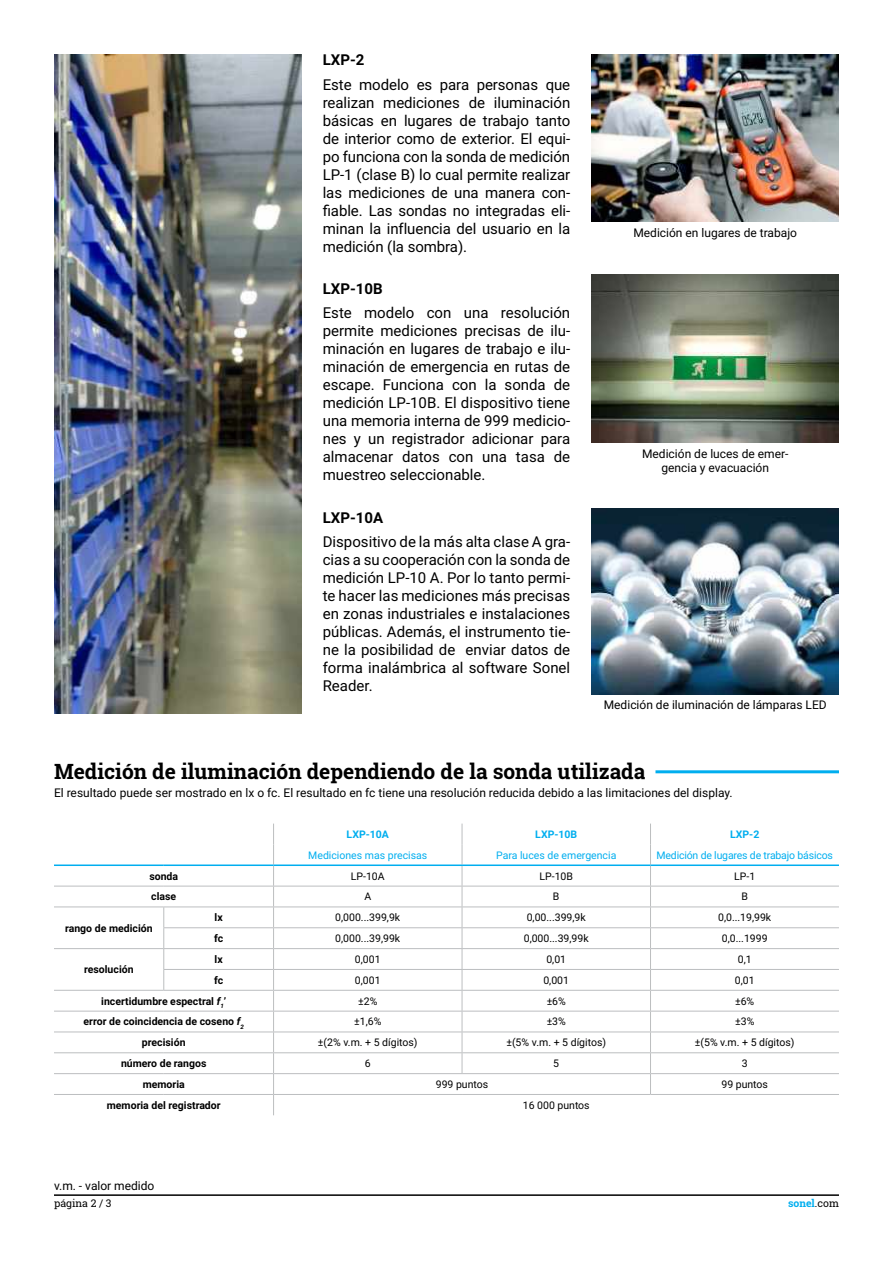
<style>
.page{position:relative;width:893px;height:1263px;background:#fff}
.page>*{position:absolute;margin:0;border:0;box-sizing:border-box;transform-origin:0 0}
.t1{font:700 21px "Roboto Slab";color:#000}
.t2{font:15px/18px "Roboto";color:#000;text-align:justify}
.t3{font:700 15px "Roboto";color:#000}
.t4{font:12px/14.4px "Roboto";color:#000;text-align:center}
.t5{font:10.5px "Roboto";color:#000}
.t6{font:700 10.5px "Roboto";color:#000}
.t7{font:10.5px "Roboto";letter-spacing:-.005em;color:#00aeef}
.t8{font:700 10.5px "Roboto";color:#00aeef}
.t9{font:10.5px "Roboto Slab";color:#000}
.t10{font:700 10.5px "Roboto Slab";color:#00aeef}
.s1{font-style:italic}
.s2{font-weight:400;color:#000}
</style>
<div class="page">
<hr style="left:54px;top:1194px;width:785px;height:2px;background:#000">
<img style="left:591px;top:54px;width:248px;height:168px">
<hr style="left:655px;top:770px;width:184px;height:3px;background:#00aeef">
<hr style="left:54px;top:886px;width:110px;height:1px;background:#bcbec0">
<hr style="left:164px;top:886px;width:110px;height:1px;background:#bcbec0">
<hr style="left:274px;top:886px;width:188px;height:1px;background:#bcbec0">
<hr style="left:462px;top:886px;width:188px;height:1px;background:#bcbec0">
<hr style="left:650px;top:886px;width:189px;height:1px;background:#bcbec0">
<hr style="left:54px;top:906px;width:110px;height:1px;background:#bcbec0">
<hr style="left:164px;top:906px;width:110px;height:1px;background:#bcbec0">
<hr style="left:274px;top:906px;width:188px;height:1px;background:#bcbec0">
<hr style="left:462px;top:906px;width:188px;height:1px;background:#bcbec0">
<hr style="left:650px;top:906px;width:189px;height:1px;background:#bcbec0">
<hr style="left:163px;top:927px;width:111px;height:1px;background:#bcbec0">
<hr style="left:274px;top:927px;width:188px;height:1px;background:#bcbec0">
<hr style="left:462px;top:927px;width:188px;height:1px;background:#bcbec0">
<hr style="left:650px;top:927px;width:189px;height:1px;background:#bcbec0">
<hr style="left:54px;top:948px;width:110px;height:1px;background:#bcbec0">
<hr style="left:164px;top:948px;width:110px;height:1px;background:#bcbec0">
<hr style="left:274px;top:948px;width:188px;height:1px;background:#bcbec0">
<hr style="left:462px;top:948px;width:188px;height:1px;background:#bcbec0">
<hr style="left:650px;top:948px;width:189px;height:1px;background:#bcbec0">
<hr style="left:163px;top:969px;width:111px;height:1px;background:#bcbec0">
<svg style="left:163px;top:907px;width:1px;height:83px"></svg>
<hr style="left:274px;top:969px;width:188px;height:1px;background:#bcbec0">
<hr style="left:462px;top:969px;width:188px;height:1px;background:#bcbec0">
<hr style="left:650px;top:969px;width:189px;height:1px;background:#bcbec0">
<hr style="left:54px;top:990px;width:110px;height:1px;background:#bcbec0">
<hr style="left:164px;top:990px;width:110px;height:1px;background:#bcbec0">
<hr style="left:274px;top:990px;width:188px;height:1px;background:#bcbec0">
<hr style="left:462px;top:990px;width:188px;height:1px;background:#bcbec0">
<hr style="left:650px;top:990px;width:189px;height:1px;background:#bcbec0">
<hr style="left:54px;top:1011px;width:110px;height:1px;background:#bcbec0">
<hr style="left:164px;top:1011px;width:110px;height:1px;background:#bcbec0">
<hr style="left:274px;top:1011px;width:188px;height:1px;background:#bcbec0">
<hr style="left:462px;top:1011px;width:188px;height:1px;background:#bcbec0">
<hr style="left:650px;top:1011px;width:189px;height:1px;background:#bcbec0">
<hr style="left:54px;top:1031px;width:110px;height:1px;background:#bcbec0">
<hr style="left:164px;top:1031px;width:110px;height:1px;background:#bcbec0">
<hr style="left:274px;top:1031px;width:188px;height:1px;background:#bcbec0">
<hr style="left:462px;top:1031px;width:188px;height:1px;background:#bcbec0">
<hr style="left:650px;top:1031px;width:189px;height:1px;background:#bcbec0">
<hr style="left:54px;top:1052px;width:110px;height:1px;background:#bcbec0">
<hr style="left:164px;top:1052px;width:110px;height:1px;background:#bcbec0">
<hr style="left:274px;top:1052px;width:188px;height:1px;background:#bcbec0">
<hr style="left:462px;top:1052px;width:188px;height:1px;background:#bcbec0">
<svg style="left:462px;top:823px;width:1px;height:250px"></svg>
<hr style="left:650px;top:1052px;width:189px;height:1px;background:#bcbec0">
<hr style="left:54px;top:1073px;width:110px;height:1px;background:#bcbec0">
<hr style="left:164px;top:1073px;width:110px;height:1px;background:#bcbec0">
<hr style="left:274px;top:1073px;width:188px;height:1px;background:#bcbec0">
<hr style="left:462px;top:1073px;width:188px;height:1px;background:#bcbec0">
<hr style="left:650px;top:1073px;width:189px;height:1px;background:#bcbec0">
<svg style="left:650px;top:823px;width:1px;height:271px"></svg>
<hr style="left:54px;top:1094px;width:110px;height:1px;background:#bcbec0">
<hr style="left:164px;top:1094px;width:110px;height:1px;background:#bcbec0">
<hr style="left:274px;top:1094px;width:188px;height:1px;background:#bcbec0">
<svg style="left:273px;top:823px;width:1px;height:292px"></svg>
<hr style="left:462px;top:1094px;width:188px;height:1px;background:#bcbec0">
<hr style="left:650px;top:1094px;width:189px;height:1px;background:#bcbec0">
<hr style="left:54px;top:864px;width:110px;height:2px;background:#00aeef">
<hr style="left:164px;top:864px;width:110px;height:2px;background:#00aeef">
<hr style="left:274px;top:864px;width:188px;height:2px;background:#00aeef">
<hr style="left:462px;top:864px;width:188px;height:2px;background:#00aeef">
<hr style="left:650px;top:864px;width:189px;height:2px;background:#00aeef">
<img style="left:591px;top:274px;width:248px;height:168px">
<img style="left:591px;top:508px;width:248px;height:186px">
<img style="left:54px;top:54px;width:247px;height:660px">
<p class="t3" style="left:323px;top:49px;width:43px">LXP-2</p>
<p class="t2" style="left:323px;top:75px;width:249px">Este modelo es para personas que realizan mediciones de iluminación básicas en lugares de trabajo tanto de interior como de exterior. El equi&shy;po funciona con la sonda de medición LP-1 (clase B) lo cual permite realizar las mediciones de una manera con&shy;fiable. Las sondas no integradas eli&shy;minan la influencia del usuario en la medición (la sombra).</p>
<p class="t3" style="left:323px;top:278px;width:61px">LXP-10B</p>
<p class="t2" style="left:323px;top:303px;width:249px">Este modelo con una resolución permite mediciones precisas de ilu&shy;minación en lugares de trabajo e ilu&shy;minación de emergencia en rutas de escape. Funciona con la sonda de medición LP-10B. El dispositivo tiene una memoria interna de 999 medicio&shy;nes y un registrador adicionar para almacenar datos con una tasa de muestreo seleccionable.</p>
<p class="t3" style="left:323px;top:507px;width:62px">LXP-10A</p>
<p class="t2" style="left:323px;top:532px;width:249px">Dispositivo de la más alta clase A gra&shy;cias a su cooperación con la sonda de medición LP-10 A. Por lo tanto permi&shy;te hacer las mediciones más precisas en zonas industriales e instalaciones públicas. Además, el instrumento tie&shy;ne la posibilidad de enviar datos de forma inalámbrica al software Sonel Reader.</p>
<p class="t4" style="left:633px;top:225px;width:165px">Medición en lugares de trabajo</p>
<p class="t4" style="left:642px;top:446px;width:148px">Medición de luces de emer&shy;gencia y evacuación</p>
<p class="t4" style="left:604px;top:697px;width:224px">Medición de iluminación de lámparas LED</p>
<h1 class="t1" style="left:54px;top:757px;width:593px">Medición de iluminación dependiendo de la sonda utilizada</h1>
<p class="t4" style="left:54px;top:785px;width:680px">El resultado puede ser mostrado en lx o fc. El resultado en fc tiene una resolución reducida debido a las limitaciones del display.</p>
<p class="t8" style="left:347px;top:827px;width:44px">LXP-10A</p>
<p class="t8" style="left:535px;top:827px;width:43px">LXP-10B</p>
<p class="t8" style="left:730px;top:827px;width:31px">LXP-2</p>
<p class="t7" style="left:308px;top:848px;width:121px">Mediciones mas precisas</p>
<p class="t7" style="left:496px;top:848px;width:122px">Para luces de emergencia</p>
<p class="t7" style="left:656px;top:848px;width:178px">Medición de lugares de trabajo básicos</p>
<p class="t6" style="left:149px;top:868px;width:30px">sonda</p>
<p class="t5" style="left:351px;top:868px;width:35px">LP-10A</p>
<p class="t5" style="left:539px;top:868px;width:35px">LP-10B</p>
<p class="t5" style="left:734px;top:868px;width:23px">LP-1</p>
<p class="t6" style="left:151px;top:889px;width:26px">clase</p>
<p class="t5" style="left:364px;top:889px;width:8px">A</p>
<p class="t5" style="left:553px;top:889px;width:8px">B</p>
<p class="t5" style="left:741px;top:889px;width:8px">B</p>
<p class="t6" style="left:65px;top:920px;width:89px">rango de medición</p>
<p class="t6" style="left:215px;top:910px;width:10px">lx</p>
<p class="t5" style="left:335px;top:910px;width:66px">0,000...399,9k</p>
<p class="t5" style="left:527px;top:910px;width:61px">0,00...399,9k</p>
<p class="t5" style="left:718px;top:910px;width:55px">0,0...19,99k</p>
<p class="t6" style="left:214px;top:931px;width:11px">fc</p>
<p class="t5" style="left:335px;top:931px;width:66px">0,000...39,99k</p>
<p class="t5" style="left:524px;top:931px;width:66px">0,000...39,99k</p>
<p class="t5" style="left:722px;top:931px;width:47px">0,0...1999</p>
<p class="t6" style="left:215px;top:952px;width:10px">lx</p>
<p class="t5" style="left:355px;top:952px;width:27px">0,001</p>
<p class="t5" style="left:546px;top:952px;width:21px">0,01</p>
<p class="t5" style="left:738px;top:952px;width:15px">0,1</p>
<p class="t6" style="left:214px;top:973px;width:11px">fc</p>
<p class="t5" style="left:355px;top:973px;width:27px">0,001</p>
<p class="t5" style="left:543px;top:973px;width:27px">0,001</p>
<p class="t5" style="left:735px;top:973px;width:21px">0,01</p>
<p class="t6" style="left:101px;top:993px;width:127px">incertidumbre espectral <span class="s1">f</span><sub>1</sub>’</p>
<p class="t5" style="left:358px;top:993px;width:21px">±2%</p>
<p class="t5" style="left:547px;top:993px;width:21px">±6%</p>
<p class="t5" style="left:735px;top:993px;width:21px">±6%</p>
<p class="t6" style="left:84px;top:1014px;width:162px">error de coincidencia de coseno <span class="s1">f</span><sub>2</sub></p>
<p class="t5" style="left:354px;top:1014px;width:29px">±1,6%</p>
<p class="t5" style="left:547px;top:1014px;width:21px">±3%</p>
<p class="t5" style="left:735px;top:1014px;width:21px">±3%</p>
<p class="t6" style="left:142px;top:1035px;width:45px">precisión</p>
<p class="t5" style="left:318px;top:1035px;width:101px">±(2% v.m. + 5 dígitos)</p>
<p class="t5" style="left:506px;top:1035px;width:101px">±(5% v.m. + 5 dígitos)</p>
<p class="t5" style="left:695px;top:1035px;width:101px">±(5% v.m. + 5 dígitos)</p>
<p class="t6" style="left:121px;top:1056px;width:87px">número de rangos</p>
<p class="t5" style="left:365px;top:1056px;width:7px">6</p>
<p class="t5" style="left:553px;top:1056px;width:7px">5</p>
<p class="t5" style="left:742px;top:1056px;width:7px">3</p>
<p class="t6" style="left:143px;top:1077px;width:44px">memoria</p>
<p class="t5" style="left:436px;top:1077px;width:54px">999 puntos</p>
<p class="t5" style="left:721px;top:1077px;width:48px">99 puntos</p>
<p class="t6" style="left:107px;top:1098px;width:115px">memoria del registrador</p>
<p class="t5" style="left:523px;top:1098px;width:68px">16 000 puntos</p>
<p class="t6" style="left:84px;top:962px;width:51px">resolución</p>
<p class="t4" style="left:54px;top:1178px;width:102px">v.m. - valor medido</p>
<p class="t9" style="left:54px;top:1196px;width:59px">página 2 / 3</p>
<p class="t10" style="left:788px;top:1196px;width:52px">sonel<span class="s2">.com</span></p>
</div>
